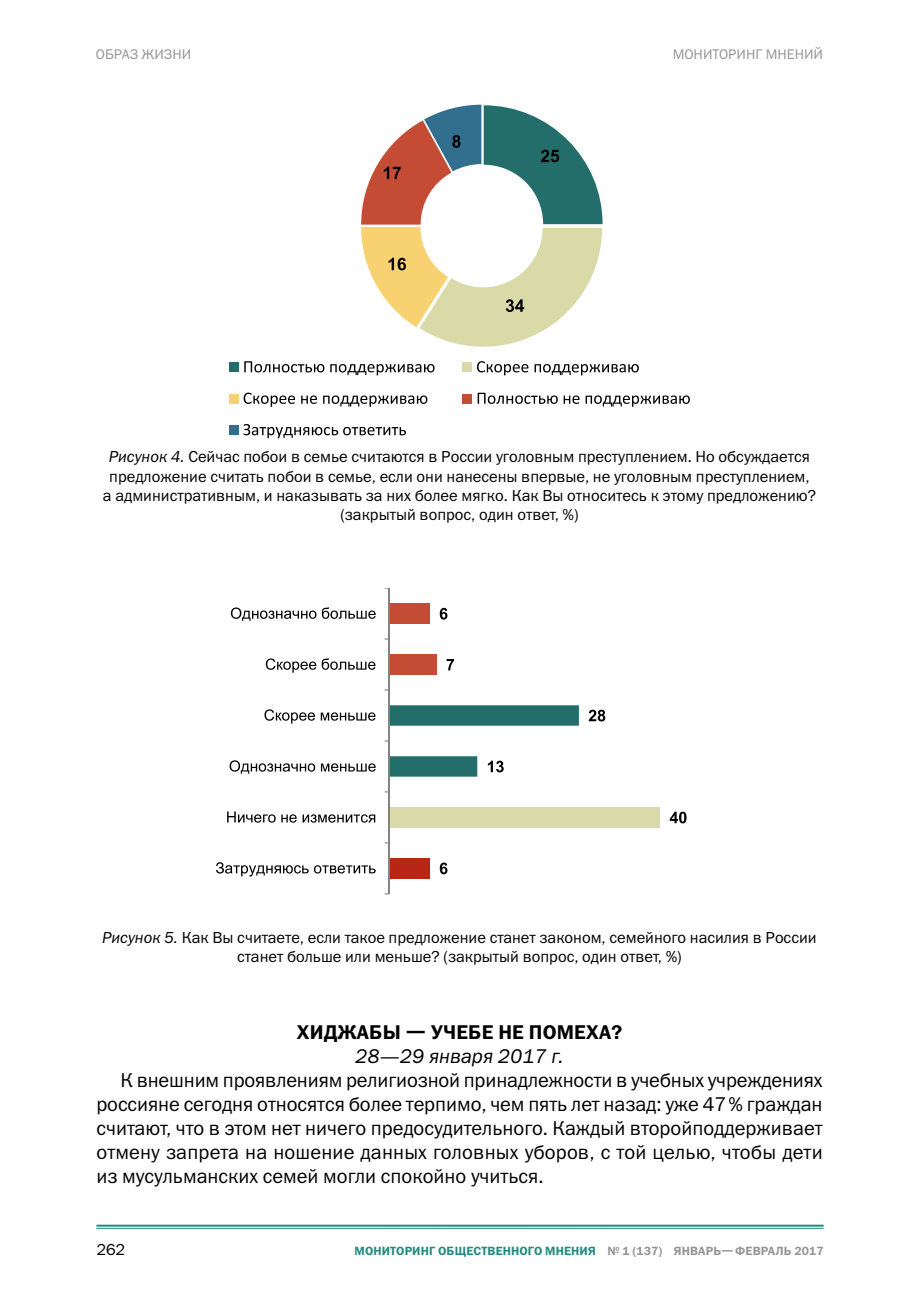
<style>
.page{position:relative;width:919px;height:1299px;background:#fff}
.page>*{position:absolute;margin:0;border:0;box-sizing:border-box;transform-origin:0 0}
.t1{font:20px/24px "Franklin Gothic ITC";color:#000;text-align:justify}
.t2{font:600 20px "Franklin Gothic ITC";letter-spacing:.01em;color:#000}
.t3{font:italic 20px "Franklin Gothic ITC";color:#000}
.t4{font:16px/19.2px "Franklin Gothic ITC";color:#000;text-align:center}
.t5{font:14px "Franklin Gothic ITC";color:#959595}
.t6{font:600 12px "Franklin Gothic ITC";letter-spacing:.01em;color:#208b7f}
.s1{font-style:italic}
.s2{color:#959595}
</style>
<div class="page">
<hr style="left:96px;top:1224px;width:727px;height:2px;background:#208b7f">
<hr style="left:96px;top:1227px;width:727px;height:1px;background:#208b7f">
<div style="left:229px;top:362px;width:9px;height:10px;background:#236e6b"></div>
<svg style="left:244px;top:361px;width:80px;height:11px"></svg>
<svg style="left:330px;top:105px;width:308px;height:270px"></svg>
<div style="left:229px;top:394px;width:9px;height:9px;background:#f8d270"></div>
<svg style="left:243px;top:392px;width:52px;height:15px"></svg>
<svg style="left:301px;top:395px;width:16px;height:9px"></svg>
<svg style="left:323px;top:395px;width:104px;height:12px"></svg>
<div style="left:462px;top:394px;width:10px;height:9px;background:#c44c35"></div>
<svg style="left:477px;top:393px;width:80px;height:11px"></svg>
<svg style="left:563px;top:395px;width:16px;height:9px"></svg>
<svg style="left:585px;top:395px;width:104px;height:12px"></svg>
<div style="left:229px;top:425px;width:9px;height:10px;background:#326f8e"></div>
<svg style="left:243px;top:424px;width:163px;height:14px"></svg>
<div style="left:389px;top:603px;width:41px;height:20px;background:#c44c35"></div>
<div style="left:389px;top:654px;width:47px;height:20px;background:#c44c35"></div>
<div style="left:389px;top:807px;width:271px;height:20px;background:#dad9a8"></div>
<div style="left:389px;top:858px;width:41px;height:20px;background:#b82715"></div>
<hr style="left:389px;top:588px;width:1px;height:305px;background:#828481">
<svg style="left:440px;top:608px;width:7px;height:11px"></svg>
<svg style="left:446px;top:659px;width:8px;height:11px"></svg>
<svg style="left:588px;top:709px;width:17px;height:12px"></svg>
<svg style="left:384px;top:705px;width:195px;height:71px"></svg>
<svg style="left:669px;top:811px;width:17px;height:12px"></svg>
<svg style="left:440px;top:862px;width:7px;height:12px"></svg>
<svg style="left:231px;top:607px;width:85px;height:14px"></svg>
<svg style="left:322px;top:607px;width:53px;height:11px"></svg>
<svg style="left:266px;top:658px;width:109px;height:14px"></svg>
<svg style="left:264px;top:709px;width:51px;height:14px"></svg>
<svg style="left:321px;top:712px;width:54px;height:8px"></svg>
<svg style="left:229px;top:760px;width:86px;height:13px"></svg>
<svg style="left:321px;top:763px;width:54px;height:8px"></svg>
<svg style="left:227px;top:811px;width:48px;height:11px"></svg>
<svg style="left:281px;top:814px;width:94px;height:8px"></svg>
<svg style="left:216px;top:862px;width:159px;height:14px"></svg>
<p class="t5" style="left:96px;top:46px;width:97px">ОБРАЗ ЖИЗНИ</p>
<p class="t5" style="left:672px;top:46px;width:152px">МОНИТОРИНГ МНЕНИЙ</p>
<p class="t4" style="left:103px;top:447px;width:714px"><span class="s1">Рисунок 4.</span> Сейчас побои в семье считаются в России уголовным преступлением. Но обсуждается предложение считать побои в семье, если они нанесены впервые, не уголовным преступлением, а административным, и наказывать за них более мягко. Как Вы относитесь к этому предложению? (закрытый вопрос, один ответ, %)</p>
<p class="t4" style="left:102px;top:927px;width:715px"><span class="s1">Рисунок 5.</span> Как Вы считаете, если такое предложение станет законом, семейного насилия в России станет больше или меньше? (закрытый вопрос, один ответ, %)</p>
<p class="t2" style="left:297px;top:1019px;width:327px">ХИДЖАБЫ — УЧЕБЕ НЕ ПОМЕХА?</p>
<p class="t3" style="left:355px;top:1044px;width:210px">28—29 января 2017 г.</p>
<p class="t1" style="left:96px;top:1067px;width:727px;text-indent:24px">К внешним проявлениям религиозной принадлежности в учебных учреждениях россияне сегодня относятся более терпимо, чем пять лет назад: уже 47% граждан считают, что в этом нет ничего предосудительного. Каждый второйподдерживает отмену запрета на ношение данных головных уборов, с той целью, чтобы дети из мусульманских семей могли спокойно учиться.</p>
<p class="t4" style="left:96px;top:1239px;width:30px">262</p>
<p class="t6" style="left:354px;top:1243px;width:470px">МОНИТОРИНГ ОБЩЕСТВЕННОГО МНЕНИЯ <span class="s2">№ 1 (137) ЯНВАРЬ— ФЕВРАЛЬ 2017</span></p>
</div>
